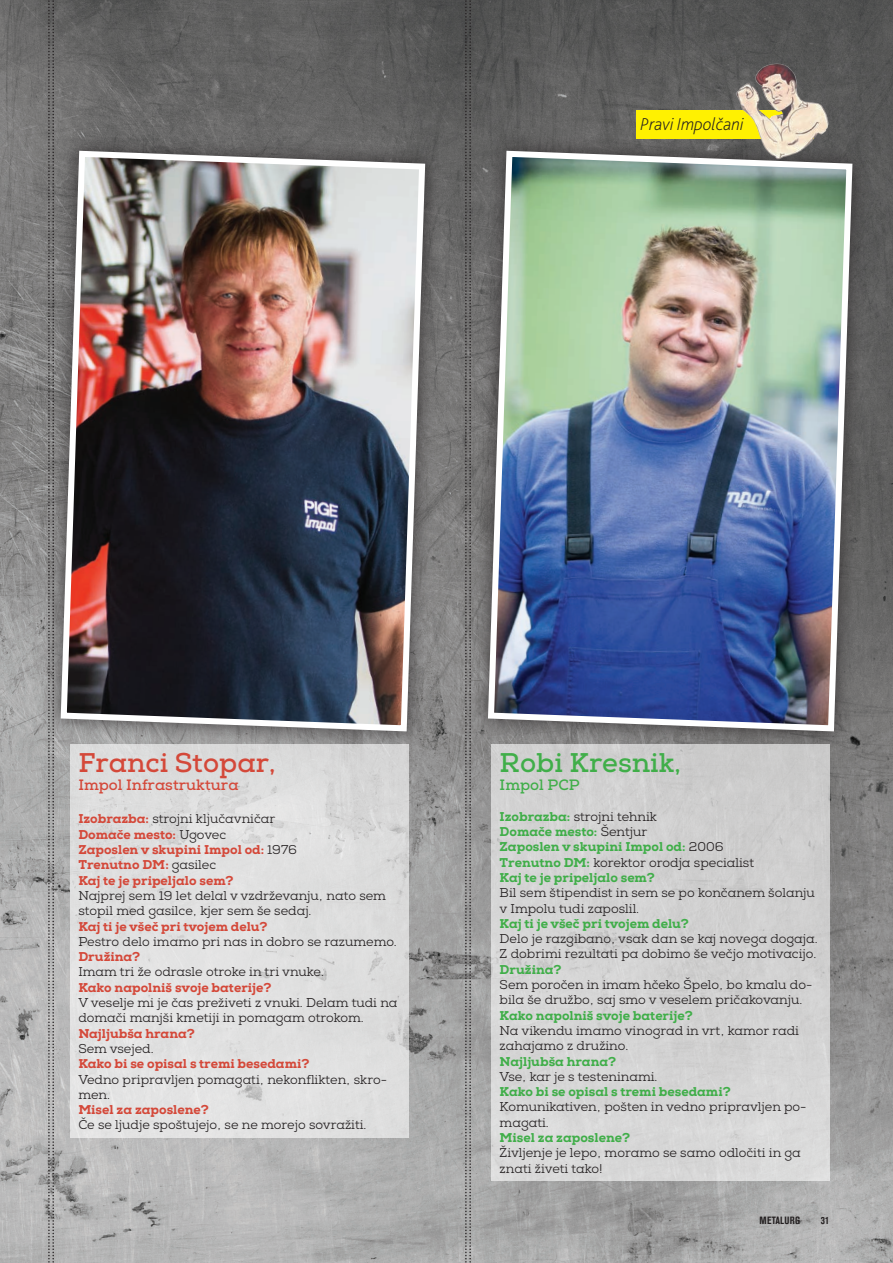
<style>
.page{position:relative;width:893px;height:1263px;background:#fff}
.page>*{position:absolute;margin:0;border:0;box-sizing:border-box;transform-origin:0 0}
.t1{font:700 27px "Nexa Slab";color:#d44839}
.t2{font:700 27px "Nexa Slab";color:#40ae49}
.t3{font:italic 200 18px "Bliss 2";color:#231f20}
.t4{font:700 15px "Nexa Slab";color:#d44839}
.t5{font:700 15px "Nexa Slab";color:#40ae49}
.t6{font:12.75px/15.3px "Nexa Slab";color:#231f20}
.t7{font:800 12.75px/15.3px "Nexa Slab";color:#40ae49}
.t8{font:800 12.75px/15.3px "Nexa Slab";color:#d44839}
.t9{font:700 condensed 10.5px "Akzidenz Grotesk BQ";letter-spacing:.02em;color:#231f20}
.s1{font-weight:400;color:#231f20}
</style>
<div class="page">
<img style="left:0;top:0;width:893px;height:1263px">
<svg style="left:465px;top:0;width:6px;height:1263px;background:#757474"></svg>
<svg style="left:48px;top:0;width:6px;height:1263px;background:#8c8c8c"></svg>
<div style="left:470px;top:133px;width:401px;height:616px;background:#231f20;opacity:.75"></div>
<img style="left:485px;top:148px;width:370px;height:586px">
<div style="left:42px;top:133px;width:402px;height:616px;background:#231f20;opacity:.75"></div>
<img style="left:58px;top:148px;width:370px;height:586px">
<div style="left:491px;top:745px;width:339px;height:436px;background:#d3d3d3"></div>
<div style="left:70px;top:745px;width:339px;height:393px;background:#dfe0df"></div>
<div style="left:636px;top:110px;width:177px;height:29px;background:#fff101"></div>
<img style="left:735px;top:60px;width:97px;height:104px">
<h2 class="t3" style="left:640px;top:113px;width:105px">Pravi Impolčani</h2>
<h1 class="t1" style="left:78px;top:746px;width:199px">Franci Stopar,</h1>
<p class="t4" style="left:78px;top:776px;width:162px">Impol Infrastruktura</p>
<p class="t8" style="left:78px;top:811px;width:220px">Izobrazba: <span class="s1">strojni ključavničar<br></span>Domače mesto: <span class="s1">Ugovec<br></span>Zaposlen v skupini Impol od: <span class="s1">1976<br></span>Trenutno DM: <span class="s1">gasilec<br></span>Kaj te je pripeljalo sem?</p>
<p class="t6" style="left:78px;top:888px;width:309px">Najprej sem 19 let delal v vzdrževanju, nato sem stopil med gasilce, kjer sem še sedaj.</p>
<p class="t8" style="left:78px;top:918px;width:191px">Kaj ti je všeč pri tvojem delu?</p>
<p class="t6" style="left:78px;top:934px;width:320px">Pestro delo imamo pri nas in dobro se razumemo.</p>
<p class="t8" style="left:78px;top:949px;width:63px">Družina?</p>
<p class="t6" style="left:78px;top:965px;width:247px">Imam tri že odrasle otroke in tri vnuke.</p>
<p class="t8" style="left:78px;top:980px;width:195px">Kako napolniš svoje baterije?</p>
<p class="t6" style="left:78px;top:995px;width:321px">V veselje mi je čas preživeti z vnuki. Delam tudi na domači manjši kmetiji in pomagam otrokom.</p>
<p class="t8" style="left:78px;top:1026px;width:118px">Najljubša hrana?</p>
<p class="t6" style="left:78px;top:1041px;width:77px">Sem vsejed.</p>
<p class="t8" style="left:78px;top:1056px;width:233px">Kako bi se opisal s tremi besedami?</p>
<p class="t6" style="left:78px;top:1072px;width:310px">Vedno pripravljen pomagati, nekonflikten, skro&shy;men.</p>
<p class="t8" style="left:78px;top:1102px;width:132px">Misel za zaposlene?</p>
<p class="t6" style="left:78px;top:1118px;width:290px">Če se ljudje spoštujejo, se ne morejo sovražiti.</p>
<h1 class="t2" style="left:500px;top:746px;width:183px">Robi Kresnik,</h1>
<p class="t5" style="left:500px;top:776px;width:82px">Impol PCP</p>
<p class="t7" style="left:500px;top:809px;width:256px">Izobrazba: <span class="s1">strojni tehnik<br></span>Domače mesto: <span class="s1">Šentjur<br></span>Zaposlen v skupini Impol od: <span class="s1">2006<br></span>Trenutno DM: <span class="s1">korektor orodja specialist<br></span>Kaj te je pripeljalo sem?</p>
<p class="t6" style="left:500px;top:885px;width:317px">Bil sem štipendist in sem se po končanem šolanju v Impolu tudi zaposlil.</p>
<p class="t7" style="left:500px;top:916px;width:191px">Kaj ti je všeč pri tvojem delu?</p>
<p class="t6" style="left:500px;top:931px;width:320px">Delo je razgibano, vsak dan se kaj novega dogaja.<br>Z dobrimi rezultati pa dobimo še večjo motivacijo.</p>
<p class="t7" style="left:500px;top:962px;width:63px">Družina?</p>
<p class="t6" style="left:500px;top:977px;width:314px">Sem poročen in imam hčeko Špelo, bo kmalu do&shy;bila še družbo, saj smo v veselem pričakovanju.</p>
<p class="t7" style="left:500px;top:1008px;width:195px">Kako napolniš svoje baterije?</p>
<p class="t6" style="left:500px;top:1023px;width:301px">Na vikendu imamo vinograd in vrt, kamor radi zahajamo z družino.</p>
<p class="t7" style="left:500px;top:1053px;width:118px">Najljubša hrana?</p>
<p class="t6" style="left:500px;top:1069px;width:159px">Vse, kar je s testeninami.</p>
<p class="t7" style="left:500px;top:1084px;width:233px">Kako bi se opisal s tremi besedami?</p>
<p class="t6" style="left:500px;top:1100px;width:308px">Komunikativen, pošten in vedno pripravljen po&shy;magati.</p>
<p class="t7" style="left:500px;top:1130px;width:132px">Misel za zaposlene?</p>
<p class="t6" style="left:500px;top:1145px;width:303px">Življenje je lepo, moramo se samo odločiti in ga znati živeti tako!</p>
<p class="t9" style="left:759px;top:1214px;width:42px">METALURG</p>
<p class="t9" style="left:821px;top:1214px;width:10px">31</p>
</div>
